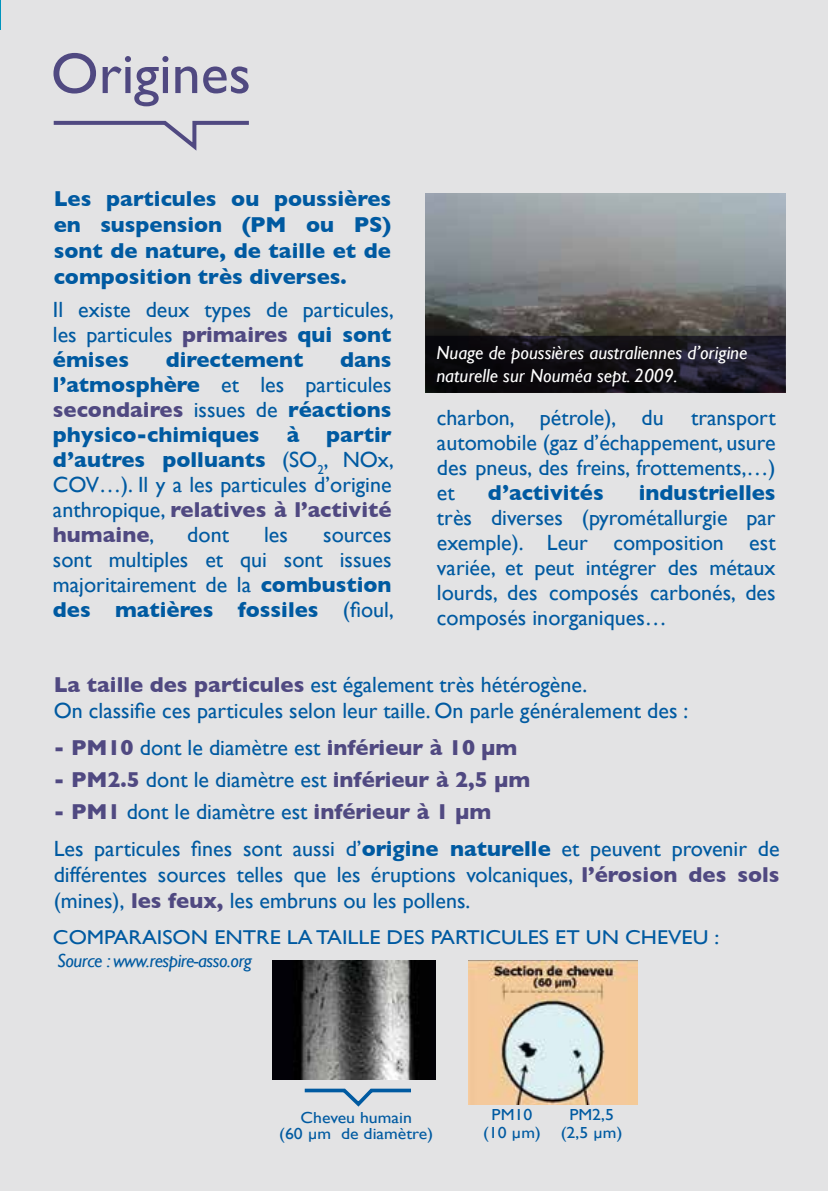
<style>
.page{position:relative;width:828px;height:1191px;background:#e3e3e4}
.page>*{position:absolute;margin:0;border:0;box-sizing:border-box;transform-origin:0 0}
.t1{font:58px "Gill Sans";color:#504981}
.t2{font:22px/25px "Gill Sans";color:#005aa1;text-align:justify}
.t3{font:700 22px/26px "Gill Sans";color:#005aa1;text-align:justify}
.t4{font:700 22px "Gill Sans";color:#504981}
.t5{font:20px "Gill Sans";color:#005aa1;scale:1.11 1}
.t6{font:italic 19px/22.8px "Gill Sans";color:#fff}
.t7{font:italic 19px "Gill Sans";letter-spacing:-.025em;color:#005aa1}
.t8{font:16px/18px "Gill Sans";color:#005aa1;text-align:center;scale:1.11 1}
.s1{font-weight:700;color:#504981}
.s2{font-weight:700}
.s3{font-weight:400;color:#005aa1}
</style>
<div class="page">
<img style="left:425px;top:193px;width:360px;height:143px">
<svg style="left:425px;top:336px;width:360px;height:57px;background:#121018"></svg>
<img style="left:273px;top:960px;width:162px;height:119px">
<img style="left:469px;top:960px;width:168px;height:144px">
<svg style="left:304px;top:1088px;width:107px;height:19px"></svg>
<svg style="left:53px;top:120px;width:196px;height:31px"></svg>
<h1 class="t1" style="left:51px;top:39px;width:201px">Origines</h1>
<p class="t3" style="left:54px;top:185px;width:339px">Les particules ou poussières en suspension (PM ou PS) sont de nature, de taille et de composition très diverses.</p>
<p class="t2" style="left:53px;top:296px;width:342px">Il existe deux types de particules, les particules <span class="s1">primaires</span> <span class="s2">qui sont émises</span></p>
<p class="t3" style="left:166px;top:346px;width:139px">directement</p>
<p class="t2" style="left:53px;top:346px;width:342px;text-indent:287px"><span class="s2">dans l’atmosphère</span> et les particules <span class="s1">secondaires</span> issues de <span class="s2">réactions physico-chimiques à partir d’autres polluants</span> (SO<sub>2</sub>, NOx, COV…). Il y a les particules d’origine anthropique, <span class="s1">relatives à l’activité humaine</span>,</p>
<p class="t2" style="left:187px;top:521px;width:43px">dont</p>
<p class="t2" style="left:264px;top:521px;width:25px">les</p>
<p class="t2" style="left:53px;top:521px;width:342px;text-indent:270px">sources sont multiples et qui sont issues majoritairement de la <span class="s2">combustion des matières fossiles</span> (fioul,</p>
<p class="t6" style="left:436px;top:341px;width:313px">Nuage de poussières australiennes d’origine naturelle sur Nouméa sept. 2009.</p>
<p class="t2" style="left:437px;top:405px;width:340px">charbon, pétrole), du transport automobile (gaz d’échappement, usure des pneus, des freins, frottements,…) et</p>
<p class="t3" style="left:488px;top:479px;width:117px">d’activités</p>
<p class="t3" style="left:639px;top:479px;width:138px">industrielles</p>
<p class="t2" style="left:437px;top:505px;width:340px">très diverses (pyrométallurgie par exemple). Leur composition est variée, et peut intégrer des métaux lourds, des composés carbonés, des composés inorganiques…</p>
<p class="t2" style="left:54px;top:671px;width:636px;line-height:26px"><span class="s1">La taille des particules</span> est également très hétérogène.<br>On classifie ces particules selon leur taille. On parle généralement des :</p>
<p class="t4" style="left:54px;top:735px;width:465px">- PM10 <span class="s3">dont le diamètre est</span> inférieur à 10 µm</p>
<p class="t4" style="left:54px;top:766px;width:478px">- PM2.5 <span class="s3">dont le diamètre est</span> inférieur à 2,5 µm</p>
<p class="t2" style="left:54px;top:792px;width:727px;line-height:37.4px"><span class="s1">- PM1</span> dont le diamètre est <span class="s1">inférieur à 1 µm<br></span>Les particules fines sont aussi d’<span class="s2">origine naturelle</span> et peuvent provenir de</p>
<p class="t2" style="left:54px;top:861px;width:727px;line-height:26px">différentes sources telles que les éruptions volcaniques, <span class="s1">l’érosion des sols </span>(mines), <span class="s1">les feux,</span> les embruns ou les pollens.</p>
<p class="t5" style="left:53px;top:925px;width:29px">Compa</p>
<p class="t5" style="left:129px;top:925px;width:45px">raison</p>
<p class="t5" style="left:214px;top:925px;width:13px">ent</p>
<p class="t5" style="left:256px;top:925px;width:93px">relataille</p>
<p class="t5" style="left:386px;top:925px;width:12px">des</p>
<p class="t5" style="left:431px;top:925px;width:88px">particules</p>
<p class="t5" style="left:555px;top:925px;width:149px">et un cheveu :</p>
<p class="t7" style="left:57px;top:949px;width:196px">Source : www.respire-asso.org</p>
<p class="t8" style="left:279px;top:1109px;width:140px;line-height:16px">Cheveu humain<br>(60 µm de diamètre)</p>
<p class="t8" style="left:483px;top:1105px;width:53px">PM10 (10 µm)</p>
<p class="t8" style="left:561px;top:1105px;width:57px">PM2,5 (2,5 µm)</p>
</div>
